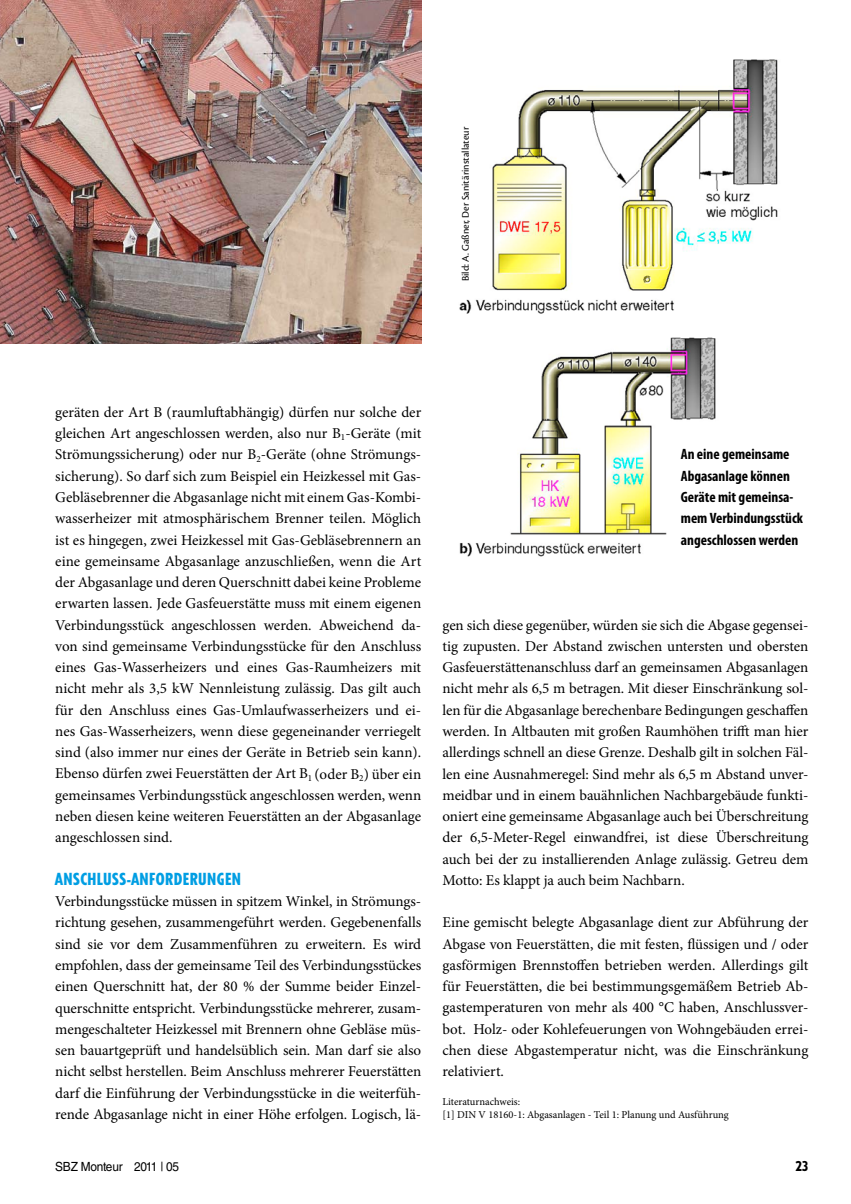
<style>
.page{position:relative;width:851px;height:1204px;background:#fff}
.page>*{position:absolute;margin:0;border:0;box-sizing:border-box;transform-origin:0 0}
.t1{font:800 condensed 16.5px "Tempo Std";letter-spacing:.03em;color:#009ee3}
.t2{font:15px/21.3px "Minion Pro";letter-spacing:-.005em;color:#000;text-align:justify}
.t3{font:700 condensed 15px/21.3px "Myriad Pro";color:#000}
.t4{font:800 condensed 13.5px "Tempo Std";color:#000}
.t5{font:12.6px "Helvetica LT Std";letter-spacing:-.02em;color:#000;scale:.94 1}
.t6{font:10.5px/13.5px "Minion Pro";color:#000}
.t7{font:10.5px "Cronos Pro";color:#000}
</style>
<div class="page">
<img style="left:0;top:0;width:421px;height:343px">
<img style="left:459px;top:59px;width:319px;height:498px">
<p class="t7" style="left:459px;top:281px;width:156px;rotate:-90deg">Bild: A. Gaßner, Der Sanitärinstallateur</p>
<p class="t2" style="left:55px;top:401px;width:367px">geräten der Art B (raumluftabhängig) dürfen nur solche der gleichen Art angeschlossen werden, also nur B<sub>1</sub>-Geräte (mit Strömungssicherung) oder nur B<sub>2</sub>-Geräte (ohne Strömungs&shy;sicherung). So darf sich zum Beispiel ein Heizkessel mit Gas-Gebläsebrenner die Abgasanlage nicht mit einem Gas-Kombi&shy;wasserheizer mit atmosphärischem Brenner teilen. Möglich ist es hingegen, zwei Heizkessel mit Gas-Gebläsebrennern an eine gemeinsame Abgasanlage anzuschließen, wenn die Art der Abgasanlage und deren Querschnitt dabei keine Probleme erwarten lassen. Jede Gasfeuerstätte muss mit einem eigenen Verbindungsstück angeschlossen werden. Abweichend da&shy;von sind gemeinsame Verbindungsstücke für den Anschluss eines Gas-Wasserheizers und eines Gas-Raumheizers mit nicht mehr als 3,5 kW Nennleistung zulässig. Das gilt auch für den Anschluss eines Gas-Umlaufwasserheizers und ei&shy;nes Gas-Wasserheizers, wenn diese gegeneinander verriegelt sind (also immer nur eines der Geräte in Betrieb sein kann).<br>Ebenso dürfen zwei Feuerstätten der Art B<sub>1</sub> (oder B<sub>2</sub>) über ein gemeinsames Verbindungsstück angeschlossen werden, wenn neben diesen keine weiteren Feuerstätten an der Abgasanlage angeschlossen sind.</p>
<p class="t1" style="left:55px;top:868px;width:187px">ANSCHLUSS-ANFORDERUNGEN</p>
<p class="t2" style="left:55px;top:890px;width:367px">Verbindungsstücke müssen in spitzem Winkel, in Strömungs&shy;richtung gesehen, zusammengeführt werden. Gegebenenfalls sind sie vor dem Zusammenführen zu erweitern. Es wird empfohlen, dass der gemeinsame Teil des Verbindungsstückes einen Querschnitt hat, der 80 % der Summe beider Einzel&shy;querschnitte entspricht. Verbindungsstücke mehrerer, zusam&shy;mengeschalteter Heizkessel mit Brennern ohne Gebläse müs&shy;sen bauartgeprüft und handelsüblich sein. Man darf sie also nicht selbst herstellen. Beim Anschluss mehrerer Feuerstätten darf die Einführung der Verbindungsstücke in die weiterfüh&shy;rende Abgasanlage nicht in einer Höhe erfolgen. Logisch, lä-</p>
<p class="t3" style="left:680px;top:443px;width:124px">An eine gemeinsame<br>Abgasanlage können<br>Geräte mit gemeinsa&shy;mem Verbindungsstück angeschlossen werden</p>
<p class="t2" style="left:442px;top:614px;width:367px">gen sich diese gegenüber, würden sie sich die Abgase gegensei&shy;tig zupusten. Der Abstand zwischen untersten und obersten Gasfeuerstättenanschluss darf an gemeinsamen Abgasanlagen nicht mehr als 6,5 m betragen. Mit dieser Einschränkung sol&shy;len für die Abgasanlage berechenbare Bedingungen geschaffen werden. In Altbauten mit großen Raumhöhen trifft man hier allerdings schnell an diese Grenze. Deshalb gilt in solchen Fäl&shy;len eine Ausnahmeregel: Sind mehr als 6,5 m Abstand unver&shy;meidbar und in einem bauähnlichen Nachbargebäude funkti&shy;oniert eine gemeinsame Abgasanlage auch bei Überschreitung der 6,5-Meter-Regel einwandfrei, ist diese Überschreitung auch bei der zu installierenden Anlage zulässig. Getreu dem Motto: Es klappt ja auch beim Nachbarn.</p>
<p class="t2" style="left:442px;top:912px;width:367px">Eine gemischt belegte Abgasanlage dient zur Abführung der Abgase von Feuerstätten, die mit festen, flüssigen und / oder gasförmigen Brennstoffen betrieben werden. Allerdings gilt für Feuerstätten, die bei bestimmungsgemäßem Betrieb Ab&shy;gastemperaturen von mehr als 400 °C haben, Anschlussver&shy;bot. Holz- oder Kohlefeuerungen von Wohngebäuden errei&shy;chen diese Abgastemperatur nicht, was die Einschränkung relativiert.</p>
<p class="t6" style="left:442px;top:1094px;width:288px">Literaturnachweis:<br>[1] DIN V 18160-1: Abgasanlagen - Teil 1: Planung und Ausführung</p>
<p class="t5" style="left:55px;top:1158px;width:133px">SBZ Monteur 2011 | 05</p>
<p class="t4" style="left:795px;top:1157px;width:14px">23</p>
</div>
